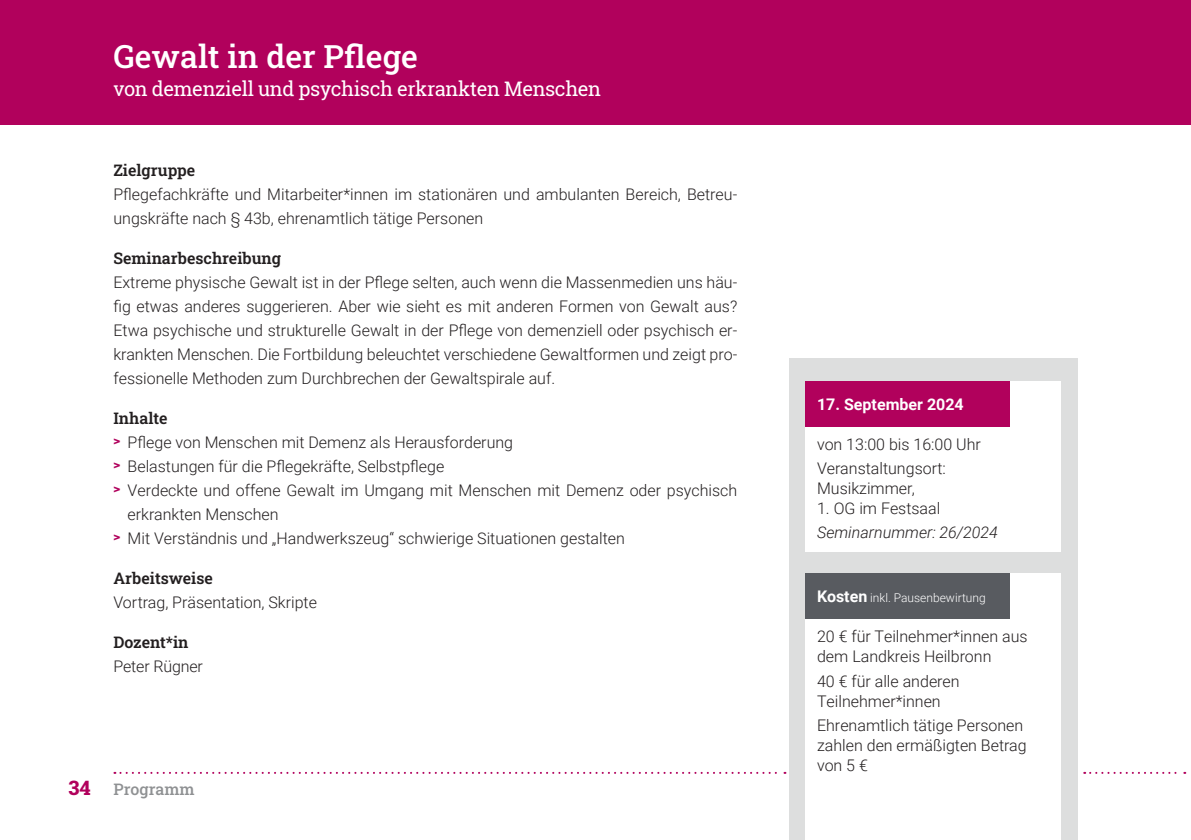
<style>
.page{position:relative;width:1191px;height:840px;background:#fff}
.page>*{position:absolute;margin:0;border:0;box-sizing:border-box;transform-origin:0 0}
.t1{font:500 32px "Roboto Slab";color:#fff}
.t2{font:20px "Roboto Slab";letter-spacing:-.02em;color:#fff}
.t3{font:300 16px/24px "Roboto";color:#231f20}
.t4{font:600 16px "Roboto Slab";color:#231f20}
.t5{font:italic 300 16px "Roboto";color:#231f20}
.t6{font:700 16px "Roboto";color:#fff}
.t7{font:500 16px "Roboto Slab";color:#8f9193}
.t8{font:300 12px "Roboto";color:#fff}
.s1{font-weight:700;color:#b1015c}
.s2{font-weight:800;font-size:20px;color:#b1015c}
.s3{font-weight:700;font-size:16px}
</style>
<div class="page">
<svg style="left:114px;top:771px;width:671px;height:2px"></svg>
<div style="left:0;top:0;width:1191px;height:125px;background:#b1015c"></div>
<svg style="left:1084px;top:771px;width:101px;height:2px"></svg>
<div style="left:789px;top:358px;width:288px;height:481px;background:#dddede"></div>
<div style="left:805px;top:381px;width:256px;height:170px;background:#fff"></div>
<div style="left:805px;top:381px;width:205px;height:45px;background:#b1015c"></div>
<div style="left:805px;top:573px;width:256px;height:266px;background:#fff"></div>
<div style="left:805px;top:573px;width:205px;height:45px;background:#585b60"></div>
<h1 class="t1" style="left:113px;top:35px;width:306px">Gewalt in der Pflege</h1>
<p class="t2" style="left:113px;top:75px;width:489px">von demenziell und psychisch erkrankten Menschen</p>
<p class="t4" style="left:113px;top:159px;width:83px">Zielgruppe</p>
<p class="t3" style="left:113px;top:181px;width:625px">Pflegefachkräfte und Mitarbeiter*innen im stationären und ambulanten Bereich, Betreu&shy;ungskräfte nach § 43b, ehrenamtlich tätige Personen</p>
<p class="t4" style="left:113px;top:247px;width:169px">Seminarbeschreibung</p>
<p class="t3" style="left:113px;top:269px;width:625px;text-align:justify">Extreme physische Gewalt ist in der Pflege selten, auch wenn die Massenmedien uns häu&shy;fig etwas anderes suggerieren. Aber wie sieht es mit anderen Formen von Gewalt aus?<br>Etwa psychische und strukturelle Gewalt in der Pflege von demenziell oder psychisch er&shy;krankten Menschen. Die Fortbildung beleuchtet verschiedene Gewaltformen und zeigt pro&shy;fessionelle Methoden zum Durchbrechen der Gewaltspirale auf.</p>
<p class="t4" style="left:113px;top:407px;width:56px">Inhalte</p>
<p class="t3" style="left:113px;top:429px;width:401px"><span class="s1">˃</span> Pflege von Menschen mit Demenz als Herausforderung</p>
<p class="t3" style="left:113px;top:453px;width:332px"><span class="s1">˃</span> Belastungen für die Pflegekräfte, Selbstpflege</p>
<p class="t3" style="left:113px;top:477px;width:625px"><span class="s1">˃</span> Verdeckte und offene Gewalt im Umgang mit Menschen mit Demenz oder psychisch</p>
<p class="t3" style="left:128px;top:501px;width:152px">erkrankten Menschen</p>
<p class="t3" style="left:113px;top:525px;width:513px"><span class="s1">˃</span> Mit Verständnis und „Handwerkszeug“ schwierige Situationen gestalten</p>
<p class="t4" style="left:113px;top:567px;width:101px">Arbeitsweise</p>
<p class="t3" style="left:113px;top:589px;width:205px">Vortrag, Präsentation, Skripte</p>
<p class="t4" style="left:113px;top:631px;width:77px">Dozent*in</p>
<p class="t3" style="left:113px;top:653px;width:91px">Peter Rügner</p>
<p class="t7" style="left:69px;top:777px;width:128px"><span class="s2">34</span> Programm</p>
<p class="t6" style="left:817px;top:392px;width:148px">17. September 2024</p>
<p class="t3" style="left:817px;top:431px;width:165px">von 13:00 bis 16:00 Uhr<br>Veranstaltungsort:</p>
<p class="t3" style="left:817px;top:475px;width:99px">Musikzimmer,</p>
<p class="t3" style="left:817px;top:495px;width:125px">1. OG im Festsaal</p>
<p class="t5" style="left:817px;top:520px;width:182px">Seminarnummer: 26/2024</p>
<p class="t8" style="left:817px;top:589px;width:170px"><span class="s3">Kosten</span> inkl. Pausenbewirtung</p>
<p class="t3" style="left:817px;top:625px;width:212px;line-height:20px">20 € für Teilnehmer*innen aus dem Landkreis Heilbronn</p>
<p class="t3" style="left:817px;top:669px;width:144px;line-height:20px">40 € für alle anderen<br>Teilnehmer*innen</p>
<p class="t3" style="left:817px;top:713px;width:211px;line-height:20px">Ehrenamtlich tätige Personen zahlen den ermäßigten Betrag von 5 €</p>
</div>
